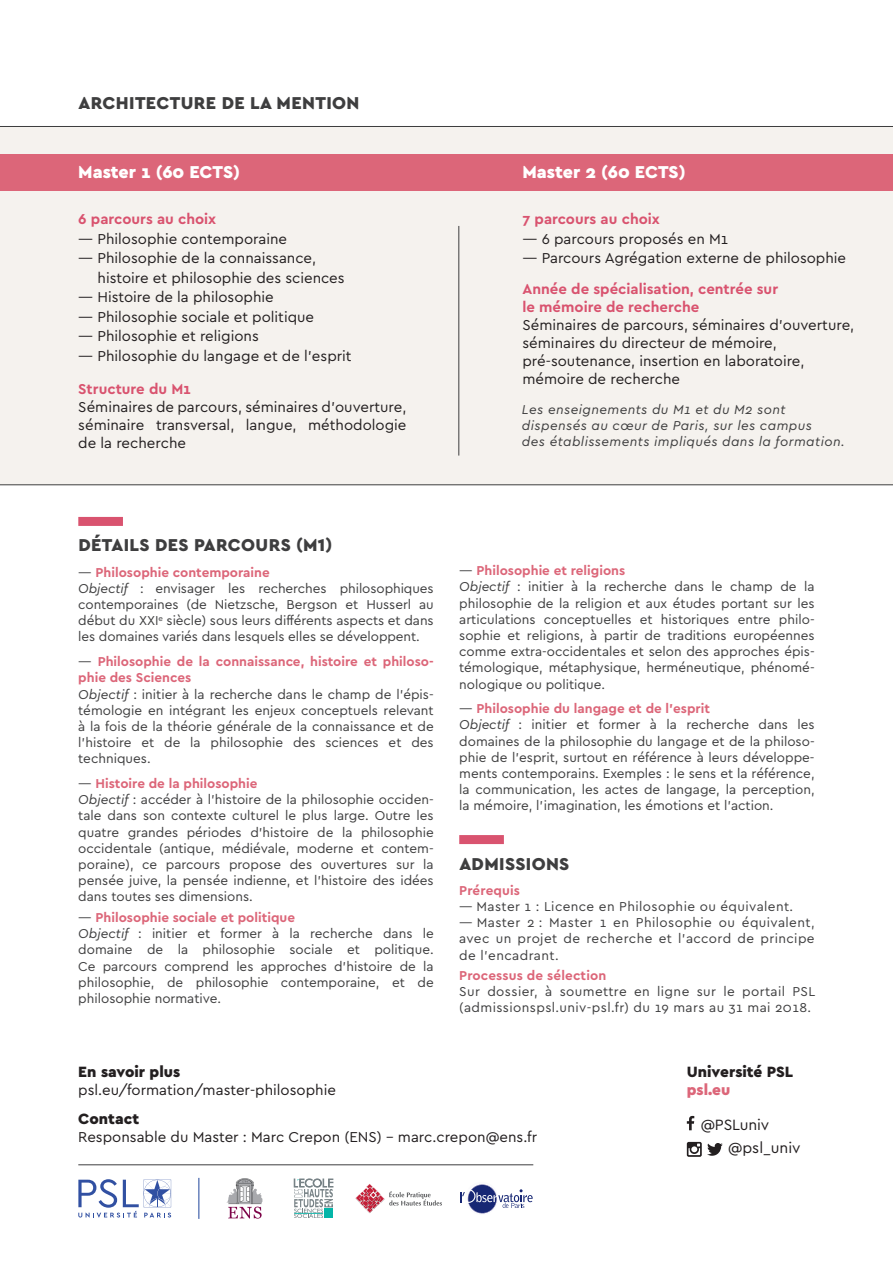
<style>
.page{position:relative;width:893px;height:1263px;background:#fff}
.page>*{position:absolute;margin:0;border:0;box-sizing:border-box;transform-origin:0 0}
.t1{font:900 18px "Cera PRO";letter-spacing:.02em;color:#3e3e3f}
.t2{font:900 18px "Cera PRO";color:#fff}
.t3{font:900 15.6px "Cera PRO";color:#231f20}
.t4{font:15.6px/23px "Cera PRO";letter-spacing:-.01em;color:#231f20}
.t5{font:900 15.6px "Cera PRO";color:#dc6679}
.t6{font:15px/18px "Cera PRO";color:#231f20}
.t7{font:700 15px/18px "Cera PRO";color:#d9536f}
.t8{font:13.5px/16.2px "Cera PRO";color:#3e3e3f}
.t9{font:13.5px/16.2px "Cera PRO";letter-spacing:.03em;color:#3e3e3f}
.t10{font:italic 13.5px/16.2px "Cera PRO";letter-spacing:.03em;color:#3e3e3f}
.t11{font:700 13.5px "Cera PRO";letter-spacing:.01em;color:#dc6679}
.s1{font-weight:700;color:#dc6679}
.s2{font-style:italic}
</style>
<div class="page">
<div style="left:0;top:127px;width:893px;height:358px;background:#f5f2ee"></div>
<div style="left:0;top:154px;width:893px;height:37px;background:#dc6679"></div>
<hr style="left:0;top:126px;width:893px;height:1px;background:#3e3e3f">
<hr style="left:0;top:484px;width:893px;height:1px;background:#3e3e3f">
<div style="left:78px;top:517px;width:45px;height:9px;background:#d9536f"></div>
<div style="left:459px;top:835px;width:45px;height:9px;background:#d9536f"></div>
<hr style="left:458px;top:226px;width:1px;height:230px;background:#3e3e3f">
<svg style="left:227px;top:1178px;width:36px;height:40px"></svg>
<hr style="left:78px;top:1164px;width:455px;height:1px;background:#3e3e3f">
<hr style="left:198px;top:1178px;width:1px;height:41px;background:#1d449b">
<svg style="left:78px;top:1179px;width:93px;height:38px"></svg>
<svg style="left:687px;top:1116px;width:7px;height:14px"></svg>
<svg style="left:687px;top:1142px;width:36px;height:15px"></svg>
<svg style="left:294px;top:1179px;width:39px;height:39px"></svg>
<svg style="left:465px;top:1182px;width:33px;height:33px"></svg>
<svg style="left:460px;top:1189px;width:73px;height:19px"></svg>
<svg style="left:355px;top:1184px;width:87px;height:29px"></svg>
<h1 class="t1" style="left:78px;top:91px;width:282px">ARCHITECTURE DE LA MENTION</h1>
<h1 class="t2" style="left:78px;top:160px;width:163px">Master 1 (60 ECTS)</h1>
<h1 class="t2" style="left:522px;top:160px;width:165px">Master 2 (60 ECTS)</h1>
<p class="t7" style="left:78px;top:209px;width:139px">6 parcours au choix</p>
<p class="t6" style="left:78px;top:229px;width:210px">— Philosophie contemporaine</p>
<p class="t6" style="left:98px;top:248px;width:249px;line-height:19.5px;text-indent:-19px">— Philosophie de la connaissance, histoire et philosophie des sciences</p>
<p class="t6" style="left:78px;top:287px;width:197px">— Histoire de la philosophie</p>
<p class="t6" style="left:78px;top:307px;width:237px">— Philosophie sociale et politique</p>
<p class="t6" style="left:78px;top:326px;width:182px">— Philosophie et religions</p>
<p class="t6" style="left:78px;top:346px;width:275px">— Philosophie du langage et de l’esprit</p>
<p class="t7" style="left:78px;top:380px;width:114px">Structure du M1</p>
<p class="t6" style="left:78px;top:398px;width:330px;text-align:justify">Séminaires de parcours, séminaires d’ouverture, séminaire transversal, langue, méthodologie de la recherche</p>
<p class="t7" style="left:522px;top:209px;width:139px">7 parcours au choix</p>
<p class="t6" style="left:522px;top:229px;width:207px">— 6 parcours proposés en M1</p>
<p class="t6" style="left:522px;top:248px;width:325px">— Parcours Agrégation externe de philosophie</p>
<p class="t7" style="left:522px;top:279px;width:257px">Année de spécialisation, centrée sur le mémoire de recherche</p>
<p class="t6" style="left:522px;top:315px;width:333px">Séminaires de parcours, séminaires d’ouverture, séminaires du directeur de mémoire, pré-soutenance, insertion en laboratoire, mémoire de recherche</p>
<p class="t10" style="left:522px;top:401px;width:324px">Les enseignements du M1 et du M2 sont dispensés au cœur de Paris, sur les campus<br>des établissements impliqués dans la formation.</p>
<h1 class="t1" style="left:78px;top:533px;width:256px">DÉTAILS DES PARCOURS (M1)</h1>
<p class="t8" style="left:78px;top:563px;width:357px">— <span class="s1">Philosophie contemporaine<br></span><span class="s2">Objectif</span> : envisager les recherches philosophiques contemporaines (de Nietzsche, Bergson et Husserl au début du XXI<sup>e</sup> siècle) sous leurs différents aspects et dans les domaines variés dans lesquels elles se développent.</p>
<p class="t8" style="left:78px;top:653px;width:357px">— <span class="s1">Philosophie de la connaissance, histoire et philoso&shy;phie des Sciences<br></span><span class="s2">Objectif</span> : initier à la recherche dans le champ de l’épis&shy;témologie en intégrant les enjeux conceptuels relevant à la fois de la théorie générale de la connaissance et de l’histoire et de la philosophie des sciences et des techniques.</p>
<p class="t8" style="left:78px;top:775px;width:357px">— <span class="s1">Histoire de la philosophie<br></span><span class="s2">Objectif</span> : accéder à l’histoire de la philosophie occiden&shy;tale dans son contexte culturel le plus large. Outre les quatre grandes périodes d’histoire de la philosophie occidentale (antique, médiévale, moderne et contem&shy;poraine), ce parcours propose des ouvertures sur la pensée juive, la pensée indienne, et l’histoire des idées dans toutes ses dimensions.</p>
<p class="t8" style="left:78px;top:909px;width:357px">— <span class="s1">Philosophie sociale et politique<br></span><span class="s2">Objectif</span> : initier et former à la recherche dans le domaine de la philosophie sociale et politique.<br>Ce parcours comprend les approches d’histoire de la philosophie, de philosophie contemporaine, et de philosophie normative.</p>
<p class="t8" style="left:459px;top:562px;width:357px">— <span class="s1">Philosophie et religions<br></span><span class="s2">Objectif</span> : initier à la recherche dans le champ de la philosophie de la religion et aux études portant sur les articulations conceptuelles et historiques entre philo&shy;sophie et religions, à partir de traditions européennes comme extra-occidentales et selon des approches épis&shy;témologique, métaphysique, herméneutique, phénomé&shy;nologique ou politique.</p>
<p class="t8" style="left:459px;top:700px;width:357px">— <span class="s1">Philosophie du langage et de l’esprit<br></span><span class="s2">Objectif</span> : initier et former à la recherche dans les domaines de la philosophie du langage et de la philoso&shy;phie de l’esprit, surtout en référence à leurs développe&shy;ments contemporains. Exemples : le sens et la référence, la communication, les actes de langage, la perception, la mémoire, l’imagination, les émotions et l’action.</p>
<h1 class="t1" style="left:459px;top:851px;width:111px">ADMISSIONS</h1>
<p class="t11" style="left:459px;top:881px;width:62px">Prérequis</p>
<p class="t9" style="left:459px;top:898px;width:336px">— Master 1 : Licence en Philosophie ou équivalent.</p>
<p class="t8" style="left:459px;top:914px;width:357px;text-align:justify">— Master 2 : Master 1 en Philosophie ou équivalent, avec un projet de recherche et l’accord de principe de l’encadrant.</p>
<p class="t11" style="left:459px;top:966px;width:149px">Processus de sélection</p>
<p class="t9" style="left:459px;top:983px;width:358px">Sur dossier, à soumettre en ligne sur le portail PSL (admissionspsl.univ-psl.fr) du 19 mars au 31 mai 2018.</p>
<p class="t3" style="left:78px;top:1061px;width:103px">En savoir plus</p>
<p class="t6" style="left:78px;top:1080px;width:259px">psl.eu/formation/master-philosophie</p>
<p class="t3" style="left:78px;top:1108px;width:62px">Contact</p>
<p class="t6" style="left:78px;top:1127px;width:460px">Responsable du Master : Marc Crepon (ENS) – marc.crepon@ens.fr</p>
<p class="t3" style="left:687px;top:1061px;width:108px">Université PSL</p>
<p class="t5" style="left:687px;top:1080px;width:45px">psl.eu</p>
<p class="t4" style="left:728px;top:1112px;width:74px;text-indent:-27px">@PSLuniv @psl_univ</p>
</div>
